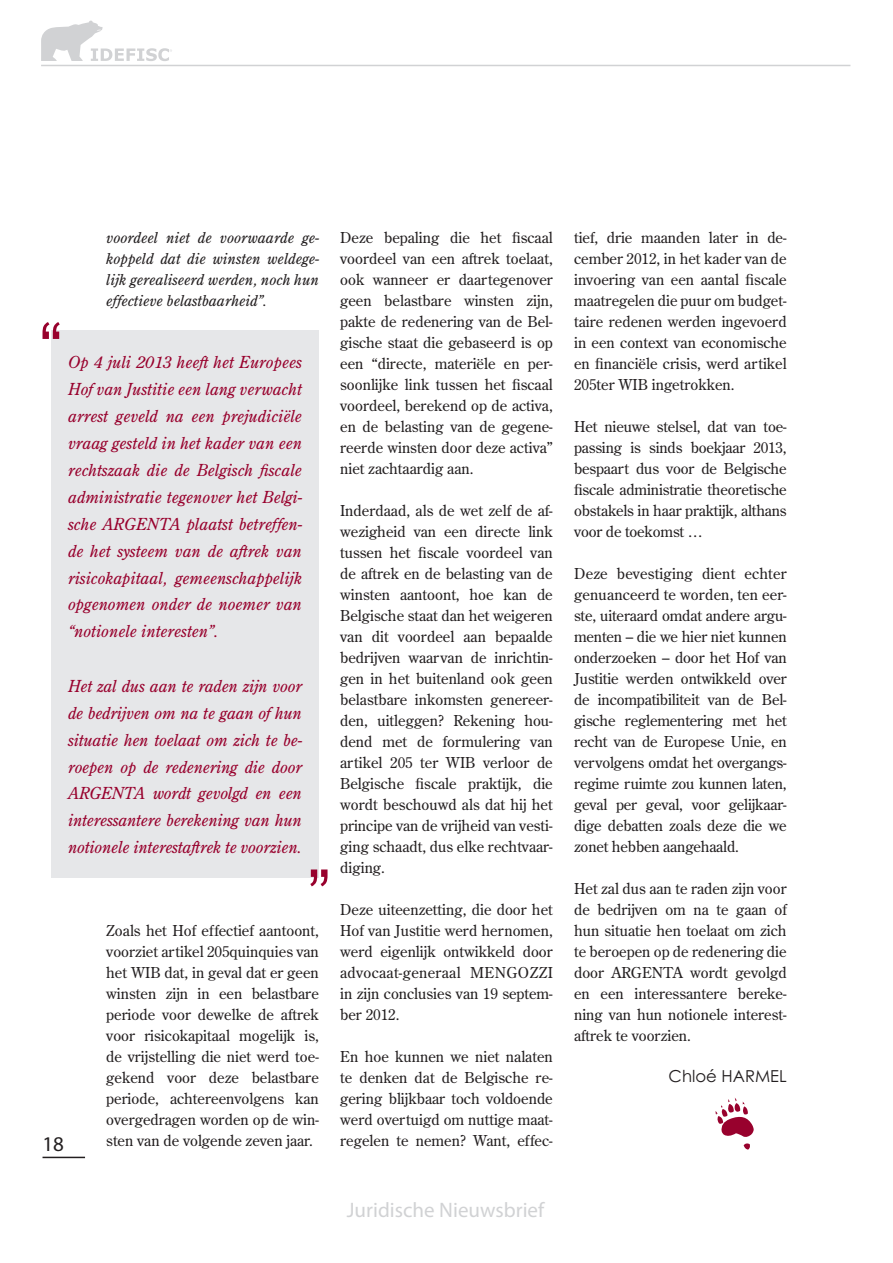
<style>
.page{position:relative;width:893px;height:1263px;background:#fff}
.page>*{position:absolute;margin:0;border:0;box-sizing:border-box;transform-origin:0 0}
.t1{font:21px "Myriad Pro";color:#d1d2d4}
.t2{font:21px "Myriad Pro";color:#231f20}
.t3{font:italic 16.5px/27px "Century Old Style Std";color:#98012d;text-align:justify}
.t4{font:16.5px "Century Gothic";color:#231f20}
.t5{font:15px/21px "Century Old Style Std";color:#231f20;text-align:justify}
.t6{font:italic 15px/21px "Century Old Style Std";color:#231f20;text-align:justify}
</style>
<div class="page">
<hr style="left:43px;top:1157px;width:42px;height:1px;background:#231f20">
<hr style="left:41px;top:65px;width:809px;height:1px;background:#d1d2d4">
<svg style="left:41px;top:21px;width:131px;height:40px"></svg>
<div style="left:51px;top:330px;width:268px;height:548px;background:#e6e7e9"></div>
<svg style="left:43px;top:322px;width:17px;height:17px"></svg>
<svg style="left:310px;top:869px;width:18px;height:17px"></svg>
<svg style="left:715px;top:1098px;width:39px;height:39px"></svg>
<svg style="left:744px;top:1143px;width:6px;height:6px"></svg>
<p class="t6" style="left:106px;top:227px;width:214px">voordeel niet de voorwaarde ge&shy;koppeld dat die winsten weldege&shy;lijk gerealiseerd werden, noch hun effectieve belastbaarheid”.</p>
<p class="t3" style="left:68px;top:348px;width:236px">Op 4 juli 2013 heeft het Europees Hof van Justitie een lang verwacht arrest geveld na een prejudiciële vraag gesteld in het kader van een rechtszaak die de Belgisch fiscale administratie tegenover het Belgi&shy;sche ARGENTA plaatst betreffen&shy;de het systeem van de aftrek van risicokapitaal, gemeenschappelijk opgenomen onder de noemer van “notionele interesten”.</p>
<p class="t3" style="left:68px;top:672px;width:236px">Het zal dus aan te raden zijn voor de bedrijven om na te gaan of hun situatie hen toelaat om zich te be&shy;roepen op de redenering die door ARGENTA wordt gevolgd en een interessantere berekening van hun notionele interestaftrek te voorzien.</p>
<h1 class="t2" style="left:43px;top:1131px;width:23px">18</h1>
<p class="t5" style="left:106px;top:920px;width:214px">Zoals het Hof effectief aantoont, voorziet artikel 205quinquies van het WIB dat, in geval dat er geen winsten zijn in een belastbare periode voor dewelke de aftrek voor risicokapitaal mogelijk is, de vrijstelling die niet werd toe&shy;gekend voor deze belastbare periode, achtereenvolgens kan overgedragen worden op de win&shy;sten van de volgende zeven jaar.</p>
<p class="t5" style="left:340px;top:227px;width:214px">Deze bepaling die het fiscaal voordeel van een aftrek toelaat, ook wanneer er daartegenover geen belastbare winsten zijn, pakte de redenering van de Bel&shy;gische staat die gebaseerd is op een “directe, materiële en per&shy;soonlijke link tussen het fiscaal voordeel, berekend op de activa, en de belasting van de gegene&shy;reerde winsten door deze activa” niet zachtaardig aan.</p>
<p class="t5" style="left:340px;top:500px;width:214px">Inderdaad, als de wet zelf de af&shy;wezigheid van een directe link tussen het fiscale voordeel van de aftrek en de belasting van de winsten aantoont, hoe kan de Belgische staat dan het weigeren van dit voordeel aan bepaalde bedrijven waarvan de inrichtin&shy;gen in het buitenland ook geen belastbare inkomsten genereer&shy;den, uitleggen? Rekening hou&shy;dend met de formulering van artikel 205 ter WIB verloor de Belgische fiscale praktijk, die wordt beschouwd als dat hij het principe van de vrijheid van vesti&shy;ging schaadt, dus elke rechtvaar&shy;diging.</p>
<p class="t5" style="left:340px;top:899px;width:214px">Deze uiteenzetting, die door het Hof van Justitie werd hernomen, werd eigenlijk ontwikkeld door advocaat-generaal MENGOZZI in zijn conclusies van 19 septem&shy;ber 2012.</p>
<p class="t5" style="left:340px;top:1046px;width:214px">En hoe kunnen we niet nalaten te denken dat de Belgische re&shy;gering blijkbaar toch voldoende werd overtuigd om nuttige maat&shy;regelen te nemen? Want, effec-</p>
<p class="t5" style="left:574px;top:227px;width:214px">tief, drie maanden later in de&shy;cember 2012, in het kader van de invoering van een aantal fiscale maatregelen die puur om budget&shy;taire redenen werden ingevoerd in een context van economische en financiële crisis, werd artikel 205ter WIB ingetrokken.</p>
<p class="t5" style="left:574px;top:416px;width:214px">Het nieuwe stelsel, dat van toe&shy;passing is sinds boekjaar 2013, bespaart dus voor de Belgische fiscale administratie theoretische obstakels in haar praktijk, althans voor de toekomst …</p>
<p class="t5" style="left:574px;top:563px;width:214px">Deze bevestiging dient echter genuanceerd te worden, ten eer&shy;ste, uiteraard omdat andere argu&shy;menten – die we hier niet kunnen onderzoeken – door het Hof van Justitie werden ontwikkeld over de incompatibiliteit van de Bel&shy;gische reglementering met het recht van de Europese Unie, en vervolgens omdat het overgangs&shy;regime ruimte zou kunnen laten, geval per geval, voor gelijkaar&shy;dige debatten zoals deze die we zonet hebben aangehaald.</p>
<p class="t5" style="left:574px;top:878px;width:214px">Het zal dus aan te raden zijn voor de bedrijven om na te gaan of hun situatie hen toelaat om zich te beroepen op de redenering die door ARGENTA wordt gevolgd en een interessantere bereke&shy;ning van hun notionele interest&shy;aftrek te voorzien.</p>
<p class="t4" style="left:669px;top:1066px;width:120px">Chloé HARMEL</p>
<h1 class="t1" style="left:347px;top:1197px;width:199px">Juridische Nieuwsbrief</h1>
</div>
